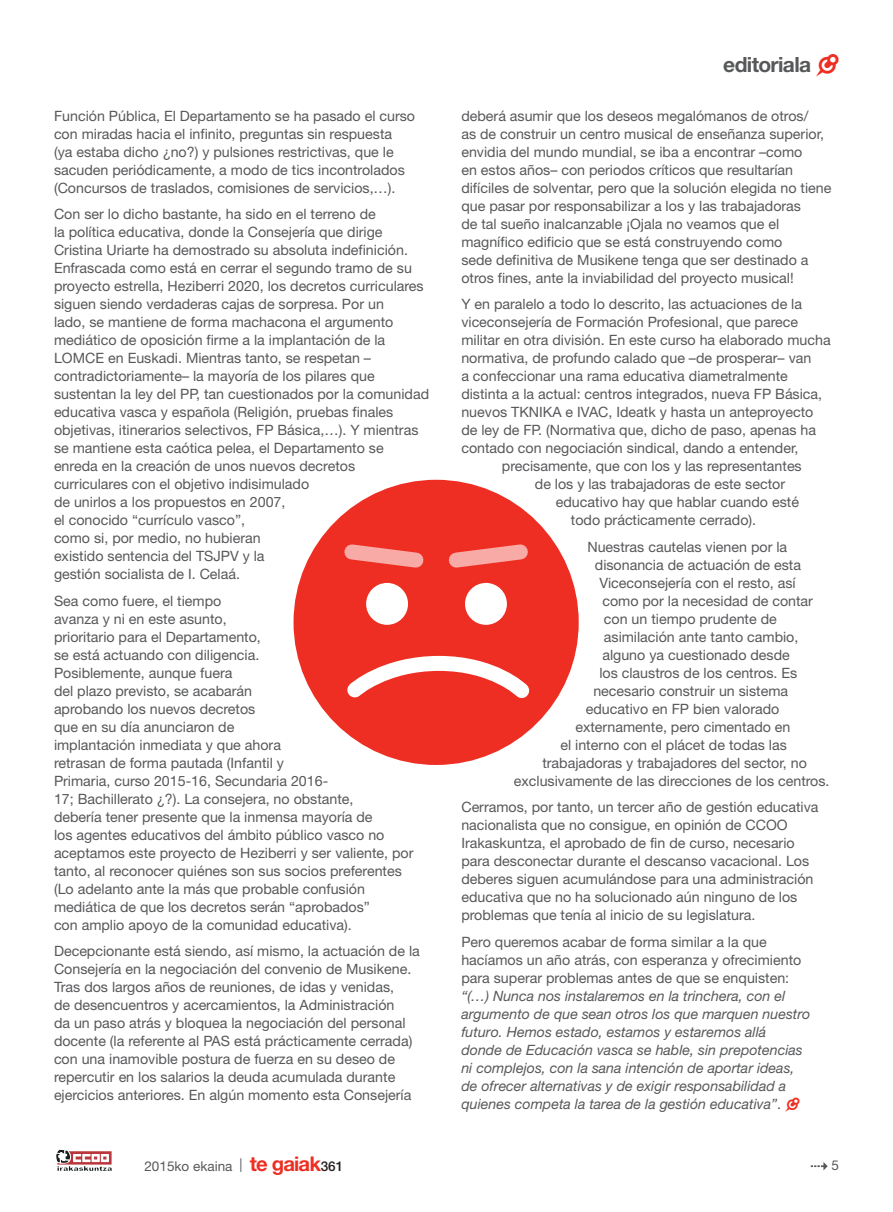
<style>
.page{position:relative;width:893px;height:1212px;background:#fff}
.page>*{position:absolute;margin:0;border:0;box-sizing:border-box;transform-origin:0 0}
.t1{font:700 21px "Helvetica Neue LT Std";letter-spacing:-.03em;color:#57585a}
.t2{font:14.25px/18px "Helvetica Neue LT Std";color:#57585a}
.t3{font:italic 14.25px/18px "Helvetica Neue LT Std";color:#57585a}
.t4{font:13.5px "Helvetica Neue LT Std";color:#57585a}
.s1{font-family:"Iconic Fill";font-weight:400;font-size:22.5px;color:#ee2e22}
.s2{font-style:normal}
.s3{font-family:"Iconic Fill";font-style:normal;color:#ee2e22}
.s4{font-weight:700;font-size:20.25px;color:#ee2e22}
.s5{font-weight:500;color:#231f20}
</style>
<div class="page">
<svg style="left:811px;top:1162px;width:17px;height:8px"></svg>
<svg style="left:57px;top:1150px;width:10px;height:7px"></svg>
<div style="left:294px;top:480px;width:285px;height:285px;background:#ee2e22;border-radius:50%"></div>
<svg style="left:347px;top:655px;width:183px;height:43px"></svg>
<div style="left:366px;top:583px;width:42px;height:42px;background:#fff;border-radius:50%"></div>
<div style="left:465px;top:583px;width:42px;height:42px;background:#fff;border-radius:50%"></div>
<svg style="left:448px;top:544px;width:80px;height:24px"></svg>
<svg style="left:344px;top:544px;width:80px;height:24px"></svg>
<p class="t2" style="left:54px;top:106px;width:363px">Función Pública, El Departamento se ha pasado el curso con miradas hacia el infinito, preguntas sin respuesta<br>(ya estaba dicho ¿no?) y pulsiones restrictivas, que le sacuden periódicamente, a modo de tics incontrolados (Concursos de traslados, comisiones de servicios,…).</p>
<p class="t2" style="left:54px;top:205px;width:377px">Con ser lo dicho bastante, ha sido en el terreno de<br>la política educativa, donde la Consejería que dirige Cristina Uriarte ha demostrado su absoluta indefinición.<br>Enfrascada como está en cerrar el segundo tramo de su proyecto estrella, Heziberri 2020, los decretos curriculares siguen siendo verdaderas cajas de sorpresa. Por un<br>lado, se mantiene de forma machacona el argumento mediático de oposición firme a la implantación de la LOMCE en Euskadi. Mientras tanto, se respetan – contradictoriamente– la mayoría de los pilares que sustentan la ley del PP, tan cuestionados por la comunidad educativa vasca y española (Religión, pruebas finales objetivas, itinerarios selectivos, FP Básica,…). Y mientras se mantiene esta caótica pelea, el Departamento se enreda en la creación de unos nuevos decretos curriculares con el objetivo indisimulado<br>de unirlos a los propuestos en 2007,<br>el conocido “currículo vasco”,<br>como si, por medio, no hubieran<br>existido sentencia del TSJPV y la<br>gestión socialista de I. Celaá.</p>
<p class="t2" style="left:54px;top:591px;width:361px">Sea como fuere, el tiempo<br>avanza y ni en este asunto,<br>prioritario para el Departamento,<br>se está actuando con diligencia.<br>Posiblemente, aunque fuera<br>del plazo previsto, se acabarán<br>aprobando los nuevos decretos<br>que en su día anunciaron de<br>implantación inmediata y que ahora<br>retrasan de forma pautada (Infantil y<br>Primaria, curso 2015-16, Secundaria 2016-<br>17; Bachillerato ¿?). La consejera, no obstante,<br>debería tener presente que la inmensa mayoría de<br>los agentes educativos del ámbito público vasco no aceptamos este proyecto de Heziberri y ser valiente, por tanto, al reconocer quiénes son sus socios preferentes (Lo adelanto ante la más que probable confusión mediática de que los decretos serán “aprobados”<br>con amplio apoyo de la comunidad educativa).</p>
<p class="t2" style="left:54px;top:942px;width:367px">Decepcionante está siendo, así mismo, la actuación de la Consejería en la negociación del convenio de Musikene.<br>Tras dos largos años de reuniones, de idas y venidas,<br>de desencuentros y acercamientos, la Administración<br>da un paso atrás y bloquea la negociación del personal docente (la referente al PAS está prácticamente cerrada) con una inamovible postura de fuerza en su deseo de repercutir en los salarios la deuda acumulada durante ejercicios anteriores. En algún momento esta Consejería</p>
<p class="t1" style="left:723px;top:52px;width:117px">editoriala <span class="s1">Å</span></p>
<p class="t2" style="left:461px;top:106px;width:372px">deberá asumir que los deseos megalómanos de otros/<br>as de construir un centro musical de enseñanza superior, envidia del mundo mundial, se iba a encontrar –como<br>en estos años– con periodos críticos que resultarían difíciles de solventar, pero que la solución elegida no tiene que pasar por responsabilizar a los y las trabajadoras<br>de tal sueño inalcanzable ¡Ojala no veamos que el magnífico edificio que se está construyendo como<br>sede definitiva de Musikene tenga que ser destinado a otros fines, ante la inviabilidad del proyecto musical!</p>
<p class="t2" style="left:461px;top:295px;width:342px">Y en paralelo a todo lo descrito, las actuaciones de la</p>
<p class="t2" style="left:461px;top:313px;width:338px">viceconsejería de Formación Profesional, que parece</p>
<p class="t2" style="left:461px;top:331px;width:371px">militar en otra división. En este curso ha elaborado mucha</p>
<p class="t2" style="left:461px;top:349px;width:352px">normativa, de profundo calado que –de prosperar– van</p>
<p class="t2" style="left:461px;top:367px;width:328px">a confeccionar una rama educativa diametralmente</p>
<p class="t2" style="left:461px;top:385px;width:362px">distinta a la actual: centros integrados, nueva FP Básica,</p>
<p class="t2" style="left:461px;top:403px;width:353px">nuevos TKNIKA e IVAC, Ideatk y hasta un anteproyecto</p>
<p class="t2" style="left:461px;top:421px;width:356px">de ley de FP. (Normativa que, dicho de paso, apenas ha</p>
<p class="t2" style="left:461px;top:439px;width:339px">contado con negociación sindical, dando a entender,</p>
<p class="t2" style="left:502px;top:457px;width:301px">precisamente, que con los y las representantes</p>
<p class="t2" style="left:535px;top:475px;width:252px">de los y las trabajadoras de este sector</p>
<p class="t2" style="left:556px;top:493px;width:245px">educativo hay que hablar cuando esté</p>
<p class="t2" style="left:571px;top:511px;width:187px">todo prácticamente cerrado).</p>
<p class="t2" style="left:587px;top:537px;width:201px">Nuestras cautelas vienen por la</p>
<p class="t2" style="left:595px;top:555px;width:208px">disonancia de actuación de esta</p>
<p class="t2" style="left:599px;top:573px;width:198px">Viceconsejería con el resto, así</p>
<p class="t2" style="left:602px;top:591px;width:212px">como por la necesidad de contar</p>
<p class="t2" style="left:604px;top:609px;width:174px">con un tiempo prudente de</p>
<p class="t2" style="left:604px;top:627px;width:196px">asimilación ante tanto cambio,</p>
<p class="t2" style="left:602px;top:645px;width:189px">alguno ya cuestionado desde</p>
<p class="t2" style="left:599px;top:663px;width:199px">los claustros de los centros. Es</p>
<p class="t2" style="left:593px;top:681px;width:196px">necesario construir un sistema</p>
<p class="t2" style="left:586px;top:699px;width:195px">educativo en FP bien valorado</p>
<p class="t2" style="left:575px;top:717px;width:217px">externamente, pero cimentado en</p>
<p class="t2" style="left:560px;top:735px;width:228px">el interno con el plácet de todas las</p>
<p class="t2" style="left:542px;top:753px;width:266px">trabajadoras y trabajadores del sector, no</p>
<p class="t2" style="left:514px;top:771px;width:317px">exclusivamente de las direcciones de los centros.</p>
<p class="t2" style="left:461px;top:798px;width:359px">Cerramos, por tanto, un tercer año de gestión educativa nacionalista que no consigue, en opinión de CCOO Irakaskuntza, el aprobado de fin de curso, necesario para desconectar durante el descanso vacacional. Los deberes siguen acumulándose para una administración educativa que no ha solucionado aún ninguno de los problemas que tenía al inicio de su legislatura.</p>
<p class="t3" style="left:461px;top:932px;width:350px"><span class="s2">Pero queremos acabar de forma similar a la que hacíamos un año atrás, con esperanza y ofrecimiento para superar problemas antes de que se enquisten: </span>“(…) Nunca nos instalaremos en la trinchera, con el argumento de que sean otros los que marquen nuestro futuro. Hemos estado, estamos y estaremos allá donde de Educación vasca se hable, sin prepotencias ni complejos, con la sana intención de aportar ideas, de ofrecer alternativas y de exigir responsabilidad a quienes competa la tarea de la gestión educativa”<span class="s2">.</span> <span class="s3">Å</span></p>
<p class="t4" style="left:144px;top:1158px;width:200px">2015ko ekaina | <span class="s4">te gaiak</span><span class="s5">361</span></p>
<p class="t4" style="left:831px;top:1157px;width:9px">5</p>
</div>
